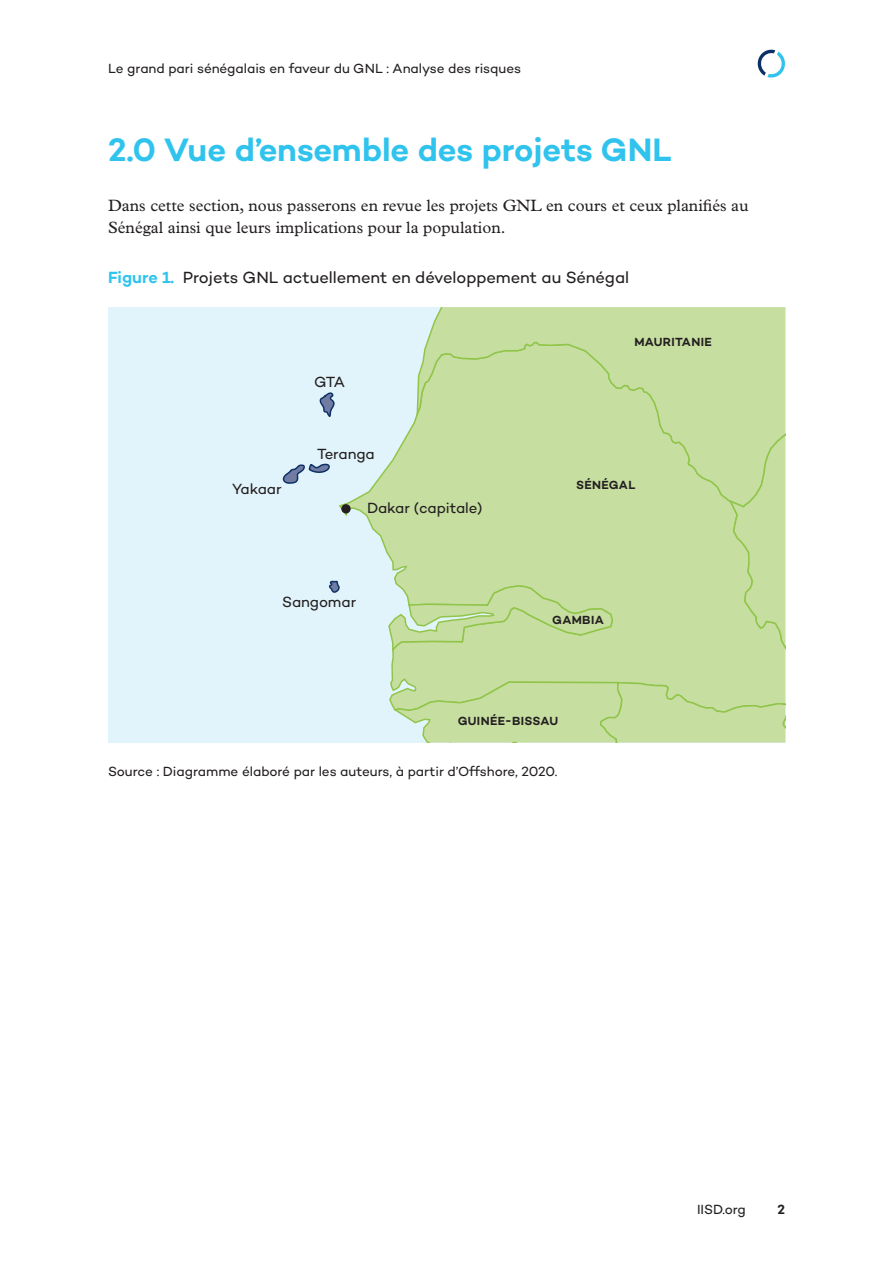
<style>
.page{position:relative;width:893px;height:1263px;background:#fff}
.page>*{position:absolute;margin:0;border:0;box-sizing:border-box;transform-origin:0 0}
.t1{font:600 33px "Campton";letter-spacing:-.005em;color:#2fc3ed}
.t2{font:16.5px/22.5px "Plantin MT Pro";color:#231f20}
.Figure_title{font:16.5px "Campton";letter-spacing:-.005em;color:#231f20}
.t3{font:15px "Campton";letter-spacing:-.01em;color:#231f20}
.Source{font:13.5px "Campton";letter-spacing:-.005em;color:#231f20}
.t4{font:600 13.5px "Campton";color:#231f20}
.t5{font:600 12px "Campton";letter-spacing:.03em;color:#231f20}
.s1{font-weight:600;color:#2fc3ed}
</style>
<div class="page">
<svg style="left:757px;top:49px;width:28px;height:29px"></svg>
<div style="left:108px;top:307px;width:677px;height:435px;background:#e2f4fb"></div>
<svg style="left:338px;top:467px;width:49px;height:87px"></svg>
<svg style="left:387px;top:307px;width:398px;height:436px;background:#c6dea2"></svg>
<div style="left:341px;top:504px;width:10px;height:9px;background:#231f20;border-radius:50%"></div>
<svg style="left:319px;top:392px;width:16px;height:25px"></svg>
<svg style="left:282px;top:464px;width:48px;height:20px"></svg>
<svg style="left:329px;top:581px;width:11px;height:12px"></svg>
<p class="Source" style="left:108px;top:60px;width:414px">Le grand pari sénégalais en faveur du GNL : Analyse des risques</p>
<h1 class="t1" style="left:108px;top:129px;width:565px">2.0 Vue d’ensemble des projets GNL</h1>
<p class="t2" style="left:108px;top:194px;width:642px">Dans cette section, nous passerons en revue les projets GNL en cours et ceux planifiés au<br>Sénégal ainsi que leurs implications pour la population.</p>
<p class="Figure_title" style="left:108px;top:267px;width:523px"><span class="s1">Figure 1.</span> Projets GNL actuellement en développement au Sénégal</p>
<p class="t3" style="left:314px;top:373px;width:32px">GTA</p>
<p class="t3" style="left:232px;top:479px;width:51px">Yakaar</p>
<p class="t3" style="left:317px;top:445px;width:59px">Teranga</p>
<p class="t3" style="left:367px;top:499px;width:117px">Dakar (capitale)</p>
<p class="t3" style="left:282px;top:593px;width:76px">Sangomar</p>
<p class="t5" style="left:634px;top:335px;width:79px">MAURITANIE</p>
<p class="t5" style="left:576px;top:477px;width:61px">SÉNÉGAL</p>
<p class="t5" style="left:552px;top:612px;width:53px">GAMBIA</p>
<p class="t5" style="left:458px;top:713px;width:102px">GUINÉE-BISSAU</p>
<p class="Source" style="left:108px;top:763px;width:451px">Source : Diagramme élaboré par les auteurs, à partir d’Offshore, 2020.</p>
<p class="Source" style="left:697px;top:1201px;width:50px">IISD.org</p>
<p class="t4" style="left:777px;top:1201px;width:9px">2</p>
</div>
